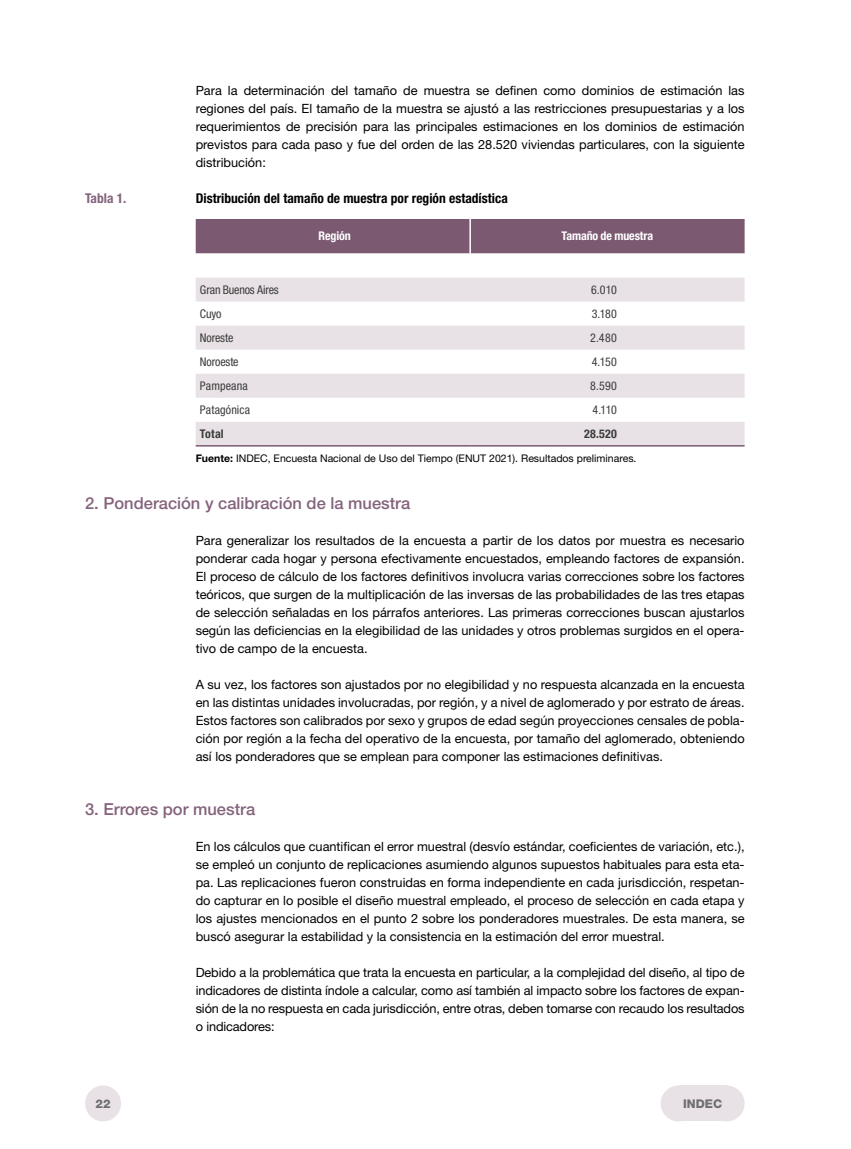
<style>
.page{position:relative;width:851px;height:1149px;background:#fff}
.page>*{position:absolute;margin:0;border:0;box-sizing:border-box;transform-origin:0 0}
.t1{font:500 16.5px "Helvetica Neue LT Std";color:#84637c}
.t2{font:700 condensed 13.5px "Helvetica Neue LT Std";color:#000}
.t3{font:700 condensed 13.5px "Helvetica Neue LT Std";color:#84637c}
.t4{font:12.75px/18px "Helvetica Neue LT Std";color:#000;text-align:justify}
.t5{font:condensed 12px "Helvetica Neue LT Std";letter-spacing:-.005em;color:#3c3c3b}
.t6{font:700 condensed 12px "Helvetica Neue LT Std";letter-spacing:-.01em;color:#fff}
.t7{font:700 condensed 12px "Helvetica Neue LT Std";letter-spacing:.015em;color:#3c3c3b}
.t8{font:800 12px "Helvetica Neue LT Std";color:#706f6f}
.t9{font:10.5px "Helvetica Neue LT Std";color:#000}
.s1{font-weight:700}
</style>
<div class="page">
<div style="left:85px;top:1085px;width:36px;height:36px;background:#e8e2e7;border-radius:50%"></div>
<div style="left:660px;top:1085px;width:36px;height:36px;background:#e8e2e7;border-radius:50%"></div>
<div style="left:708px;top:1085px;width:36px;height:36px;background:#e8e2e7;border-radius:50%"></div>
<div style="left:678px;top:1085px;width:48px;height:36px;background:#e8e2e7"></div>
<div style="left:196px;top:219px;width:548px;height:34px;background:#7a5971"></div>
<svg style="left:196px;top:253px;width:548px;height:1px"></svg>
<svg style="left:196px;top:277px;width:548px;height:168px;fill:#e8e2e7"></svg>
<hr style="left:469px;top:219px;width:2px;height:34px;background:#fff">
<hr style="left:196px;top:445px;width:274px;height:1px;background:#7a5971">
<hr style="left:470px;top:445px;width:274px;height:1px;background:#7a5971">
<p class="t4" style="left:196px;top:81px;width:550px">Para la determinación del tamaño de muestra se definen como dominios de estimación las regiones del país. El tamaño de la muestra se ajustó a las restricciones presupuestarias y a los requerimientos de precisión para las principales estimaciones en los dominios de estimación previstos para cada paso y fue del orden de las 28.520 viviendas particulares, con la siguiente distribución:</p>
<p class="t3" style="left:85px;top:190px;width:43px">Tabla 1.</p>
<p class="t2" style="left:196px;top:190px;width:313px">Distribución del tamaño de muestra por región estadística</p>
<p class="t6" style="left:318px;top:228px;width:34px">Región</p>
<p class="t6" style="left:561px;top:228px;width:93px">Tamaño de muestra</p>
<p class="t5" style="left:200px;top:282px;width:80px">Gran Buenos Aires</p>
<p class="t5" style="left:591px;top:282px;width:27px">6.010</p>
<p class="t5" style="left:200px;top:306px;width:23px">Cuyo</p>
<p class="t5" style="left:591px;top:306px;width:27px">3.180</p>
<p class="t5" style="left:200px;top:330px;width:35px">Noreste</p>
<p class="t5" style="left:590px;top:330px;width:28px">2.480</p>
<p class="t5" style="left:200px;top:354px;width:40px">Noroeste</p>
<p class="t5" style="left:591px;top:354px;width:27px">4.150</p>
<p class="t5" style="left:200px;top:379px;width:49px">Pampeana</p>
<p class="t5" style="left:590px;top:379px;width:28px">8.590</p>
<p class="t5" style="left:200px;top:403px;width:52px">Patagónica</p>
<p class="t5" style="left:592px;top:403px;width:26px">4.110</p>
<p class="t7" style="left:200px;top:426px;width:25px">Total</p>
<p class="t7" style="left:584px;top:426px;width:34px">28.520</p>
<p class="t9" style="left:196px;top:452px;width:442px"><span class="s1">Fuente:</span> INDEC, Encuesta Nacional de Uso del Tiempo (ENUT 2021). Resultados preliminares.</p>
<p class="t1" style="left:85px;top:493px;width:326px">2. Ponderación y calibración de la muestra</p>
<p class="t4" style="left:196px;top:531px;width:550px">Para generalizar los resultados de la encuesta a partir de los datos por muestra es necesario ponderar cada hogar y persona efectivamente encuestados, empleando factores de expansión.<br>El proceso de cálculo de los factores definitivos involucra varias correcciones sobre los factores teóricos, que surgen de la multiplicación de las inversas de las probabilidades de las tres etapas de selección señaladas en los párrafos anteriores. Las primeras correcciones buscan ajustarlos según las deficiencias en la elegibilidad de las unidades y otros problemas surgidos en el opera&shy;tivo de campo de la encuesta.</p>
<p class="t4" style="left:196px;top:675px;width:550px">A su vez, los factores son ajustados por no elegibilidad y no respuesta alcanzada en la encuesta en las distintas unidades involucradas, por región, y a nivel de aglomerado y por estrato de áreas.<br>Estos factores son calibrados por sexo y grupos de edad según proyecciones censales de pobla&shy;ción por región a la fecha del operativo de la encuesta, por tamaño del aglomerado, obteniendo así los ponderadores que se emplean para componer las estimaciones definitivas.</p>
<p class="t1" style="left:85px;top:799px;width:171px">3. Errores por muestra</p>
<p class="t4" style="left:196px;top:837px;width:550px">En los cálculos que cuantifican el error muestral (desvío estándar, coeficientes de variación, etc.), se empleó un conjunto de replicaciones asumiendo algunos supuestos habituales para esta eta&shy;pa. Las replicaciones fueron construidas en forma independiente en cada jurisdicción, respetan&shy;do capturar en lo posible el diseño muestral empleado, el proceso de selección en cada etapa y los ajustes mencionados en el punto 2 sobre los ponderadores muestrales. De esta manera, se buscó asegurar la estabilidad y la consistencia en la estimación del error muestral.</p>
<p class="t4" style="left:196px;top:963px;width:550px">Debido a la problemática que trata la encuesta en particular, a la complejidad del diseño, al tipo de indicadores de distinta índole a calcular, como así también al impacto sobre los factores de expan&shy;sión de la no respuesta en cada jurisdicción, entre otras, deben tomarse con recaudo los resultados o indicadores:</p>
<p class="t8" style="left:95px;top:1095px;width:17px">22</p>
<p class="t8" style="left:683px;top:1095px;width:41px">INDEC</p>
</div>
